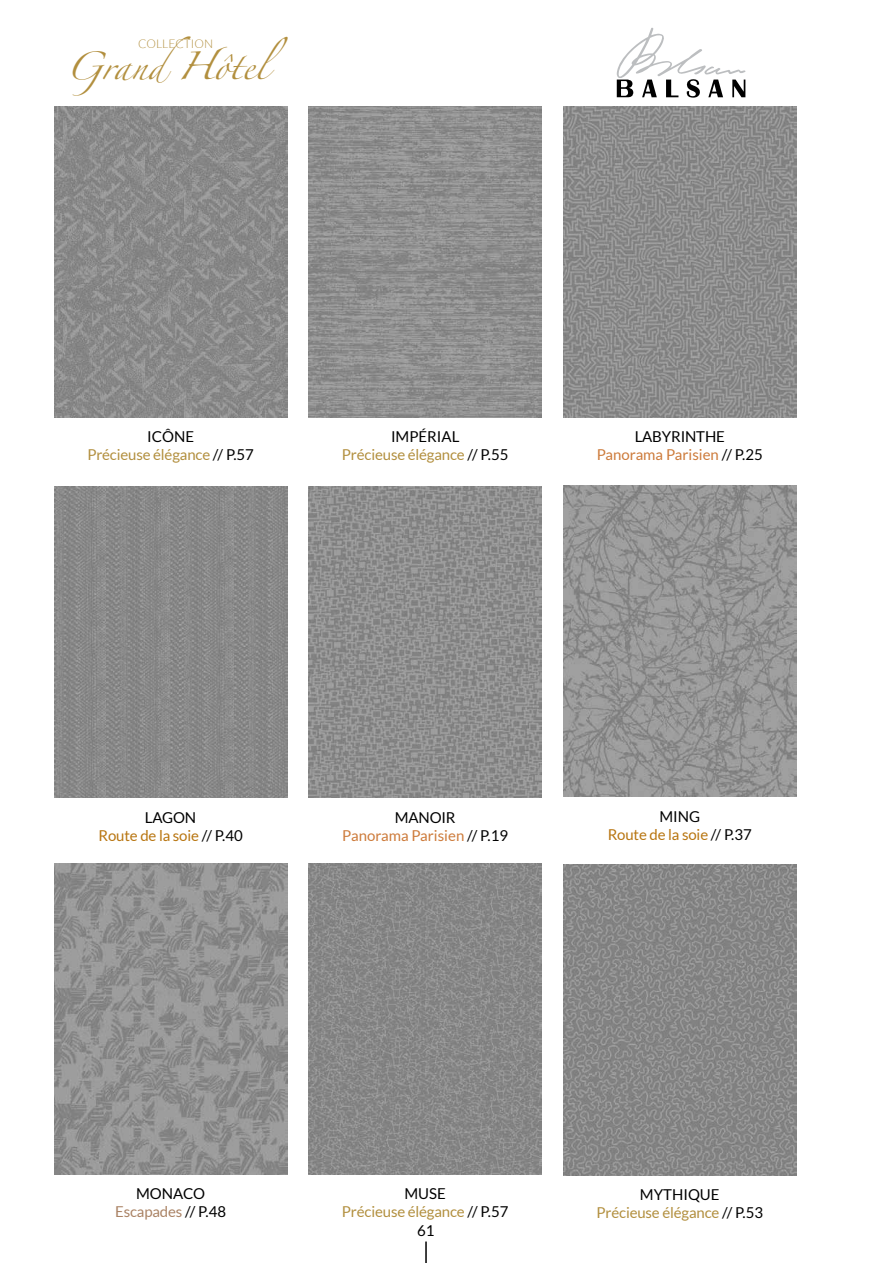
<style>
.page{position:relative;width:893px;height:1263px;background:#fff}
.page>*{position:absolute;margin:0;border:0;box-sizing:border-box;transform-origin:0 0}
.t1{font:25.2px "Zapfino";color:#b28f3e}
.t2{font:15px/18px "Lato";letter-spacing:-.01em;color:#b28f3e;text-align:center}
.t3{font:15px/18px "Lato";letter-spacing:-.01em;color:#000;text-align:center}
.t4{font:15px/18px "Lato";letter-spacing:-.01em;color:#b87510;text-align:center}
.t5{font:15px/18px "Lato";color:#cd7b3b;text-align:center}
.t6{font:300 12px "Lato";color:#b28f3e}
.s1{color:#000}
.s2{color:#cd7b3b}
.s3{color:#aa8365}
</style>
<div class="page">
<hr style="left:425px;top:1241px;width:2px;height:22px;background:#000">
<img style="left:54px;top:107px;width:233px;height:310px">
<img style="left:54px;top:487px;width:233px;height:311px">
<img style="left:309px;top:106px;width:233px;height:311px">
<img style="left:309px;top:487px;width:233px;height:311px">
<img style="left:54px;top:863px;width:233px;height:311px">
<img style="left:309px;top:863px;width:233px;height:311px">
<img style="left:563px;top:106px;width:233px;height:311px">
<img style="left:563px;top:486px;width:233px;height:311px">
<img style="left:563px;top:864px;width:233px;height:311px">
<svg style="left:617px;top:28px;width:129px;height:70px"></svg>
<h1 class="t1" style="left:66px;top:56px;width:223px">GrandHôtel</h1>
<p class="t6" style="left:138px;top:38px;width:77px">COLLECTION</p>
<p class="t2" style="left:87px;top:428px;width:168px"><span class="s1">ICÔNE<br></span>Précieuse élégance <span class="s1">// P.57</span></p>
<p class="t2" style="left:342px;top:428px;width:168px"><span class="s1">IMPÉRIAL<br></span>Précieuse élégance <span class="s1">// P.55</span></p>
<p class="t3" style="left:597px;top:428px;width:167px">LABYRINTHE<br><span class="s2">Panorama Parisien</span> // P.25</p>
<p class="t4" style="left:99px;top:808px;width:146px"><span class="s1">LAGON<br></span>Route de la soie <span class="s1">// P.40</span></p>
<p class="t5" style="left:342px;top:808px;width:167px"><span class="s1">MANOIR<br></span>Panorama Parisien <span class="s1">// P.19</span></p>
<p class="t4" style="left:608px;top:807px;width:146px"><span class="s1">MING<br></span>Route de la soie <span class="s1">// P.37</span></p>
<p class="t3" style="left:115px;top:1184px;width:112px">MONACO<br><span class="s3">Escapades</span> // P.48</p>
<p class="t2" style="left:342px;top:1184px;width:168px"><span class="s1">MUSE<br></span>Précieuse élégance <span class="s1">// P.57</span></p>
<p class="t3" style="left:417px;top:1222px;width:19px">61</p>
<p class="t2" style="left:596px;top:1185px;width:168px"><span class="s1">MYTHIQUE<br></span>Précieuse élégance <span class="s1">// P.53</span></p>
</div>
